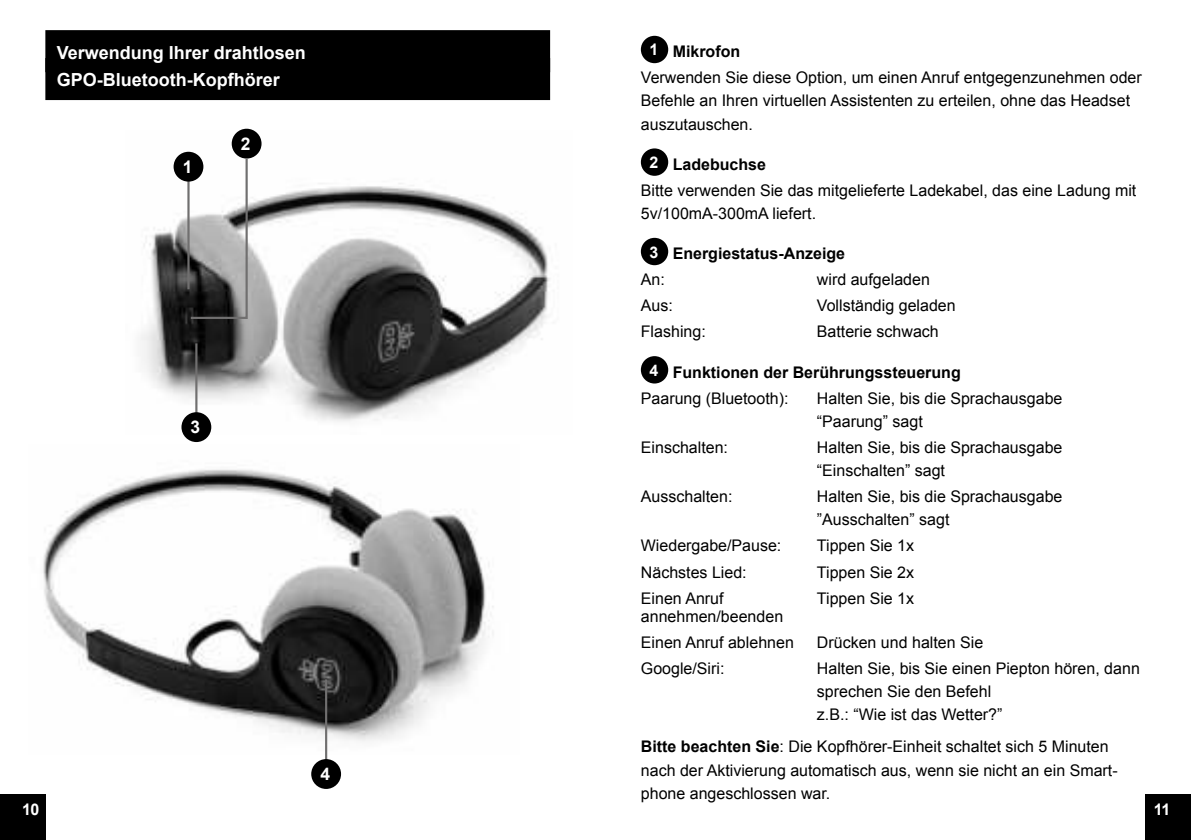
<style>
.page{position:relative;width:1191px;height:840px;background:#fff}
.page>*{position:absolute;margin:0;border:0;box-sizing:border-box;transform-origin:0 0}
.t1{font:700 18px/27.8px "Arial";color:#fff}
.t2{font:700 17.4px "Arial";color:#fff}
.t3{font:16px/23.2px "Arial";color:#000}
.t4{font:700 16px/26px "Arial";color:#000}
.t5{font:700 16px "Arial";color:#fff}
.s1{font-weight:700;color:#fff}
.s2{font-weight:700}
.s3{color:#fff}
.s4{font-weight:400}
</style>
<div class="page">
<div style="left:1145px;top:794px;width:46px;height:45px;background:#000"></div>
<div style="left:0;top:794px;width:45px;height:45px;background:#000"></div>
<div style="left:45px;top:30px;width:505px;height:42px;background:#000"></div>
<div style="left:45px;top:58px;width:505px;height:42px;background:#000"></div>
<div style="left:641px;top:36px;width:27px;height:27px;background:#000;border-radius:50%"></div>
<div style="left:641px;top:148px;width:27px;height:28px;background:#000;border-radius:50%"></div>
<div style="left:641px;top:238px;width:27px;height:27px;background:#000;border-radius:50%"></div>
<div style="left:641px;top:356px;width:27px;height:27px;background:#000;border-radius:50%"></div>
<img style="left:43px;top:469px;width:451px;height:284px">
<img style="left:140px;top:130px;width:410px;height:303px">
<hr style="left:325px;top:679px;width:2px;height:87px;background:#706f6f">
<div style="left:232px;top:129px;width:29px;height:29px;background:#000;border-radius:50%"></div>
<svg style="left:189px;top:156px;width:60px;height:164px"></svg>
<hr style="left:187px;top:163px;width:3px;height:126px;background:#706f6f">
<hr style="left:195px;top:343px;width:2px;height:76px;background:#706f6f">
<div style="left:174px;top:152px;width:29px;height:29px;background:#000;border-radius:50%"></div>
<div style="left:181px;top:412px;width:30px;height:30px;background:#000;border-radius:50%"></div>
<div style="left:311px;top:758px;width:30px;height:30px;background:#000;border-radius:50%"></div>
<p class="t1" style="left:57px;top:40px;width:251px">Verwendung Ihrer drahtlosen<br>GPO-Bluetooth-Kopfhörer</p>
<p class="t3" style="left:641px;top:40px;width:502px;line-height:26px;text-indent:9px"><span class="s1">1</span> <span class="s2">Mikrofon<br></span>Verwenden Sie diese Option, um einen Anruf entgegenzunehmen oder</p>
<p class="t3" style="left:641px;top:91px;width:491px">Befehle an Ihren virtuellen Assistenten zu erteilen, ohne das Headset auszutauschen.</p>
<p class="t3" style="left:641px;top:152px;width:497px;line-height:26px;text-indent:9px"><span class="s1">2</span> <span class="s2">Ladebuchse<br></span>Bitte verwenden Sie das mitgelieferte Ladekabel, das eine Ladung mit</p>
<p class="t3" style="left:641px;top:203px;width:177px">5v/100mA-300mA liefert.</p>
<p class="t4" style="left:641px;top:242px;width:206px;text-indent:9px"><span class="s3">3</span> Energiestatus-Anzeige<br><span class="s4">An:</span></p>
<p class="t2" style="left:241px;top:137px;width:11px">2</p>
<p class="t2" style="left:183px;top:160px;width:11px">1</p>
<p class="t3" style="left:817px;top:269px;width:114px">wird aufgeladen</p>
<p class="t2" style="left:191px;top:420px;width:11px">3</p>
<p class="t3" style="left:641px;top:295px;width:34px">Aus:</p>
<p class="t3" style="left:817px;top:295px;width:140px">Vollständig geladen</p>
<p class="t3" style="left:641px;top:321px;width:66px">Flashing:</p>
<p class="t3" style="left:817px;top:321px;width:123px">Batterie schwach</p>
<p class="t4" style="left:641px;top:360px;width:321px;text-indent:9px"><span class="s3">4</span> Funktionen der Berührungssteuerung<br><span class="s4">Paarung (Bluetooth):</span></p>
<p class="t3" style="left:817px;top:387px;width:247px">Halten Sie, bis die Sprachausgabe “Paarung” sagt</p>
<p class="t3" style="left:641px;top:437px;width:89px">Einschalten:</p>
<p class="t3" style="left:817px;top:437px;width:247px">Halten Sie, bis die Sprachausgabe “Einschalten” sagt</p>
<p class="t3" style="left:641px;top:486px;width:93px">Ausschalten:</p>
<p class="t3" style="left:817px;top:486px;width:247px">Halten Sie, bis die Sprachausgabe ”Ausschalten” sagt</p>
<p class="t3" style="left:641px;top:535px;width:142px">Wiedergabe/Pause:</p>
<p class="t3" style="left:817px;top:535px;width:99px">Tippen Sie 1x</p>
<p class="t3" style="left:641px;top:561px;width:107px">Nächstes Lied:</p>
<p class="t3" style="left:817px;top:561px;width:99px">Tippen Sie 2x</p>
<p class="t3" style="left:641px;top:587px;width:84px">Einen Anruf</p>
<p class="t3" style="left:817px;top:587px;width:99px">Tippen Sie 1x</p>
<p class="t3" style="left:641px;top:604px;width:154px;line-height:26px">annehmen/beenden<br>Einen Anruf ablehnen</p>
<p class="t3" style="left:817px;top:631px;width:168px">Drücken und halten Sie</p>
<p class="t3" style="left:641px;top:657px;width:85px">Google/Siri:</p>
<p class="t3" style="left:817px;top:657px;width:324px">Halten Sie, bis Sie einen Piepton hören, dann sprechen Sie den Befehl<br>z.B.: “Wie ist das Wetter?”</p>
<p class="t3" style="left:641px;top:736px;width:478px"><span class="s2">Bitte beachten Sie</span>: Die Kopfhörer-Einheit schaltet sich 5 Minuten nach der Aktivierung automatisch aus, wenn sie nicht an ein Smart&shy;phone angeschlossen war.</p>
<p class="t2" style="left:320px;top:767px;width:11px">4</p>
<p class="t5" style="left:22px;top:803px;width:19px">10</p>
<p class="t5" style="left:1153px;top:803px;width:18px">11</p>
</div>
